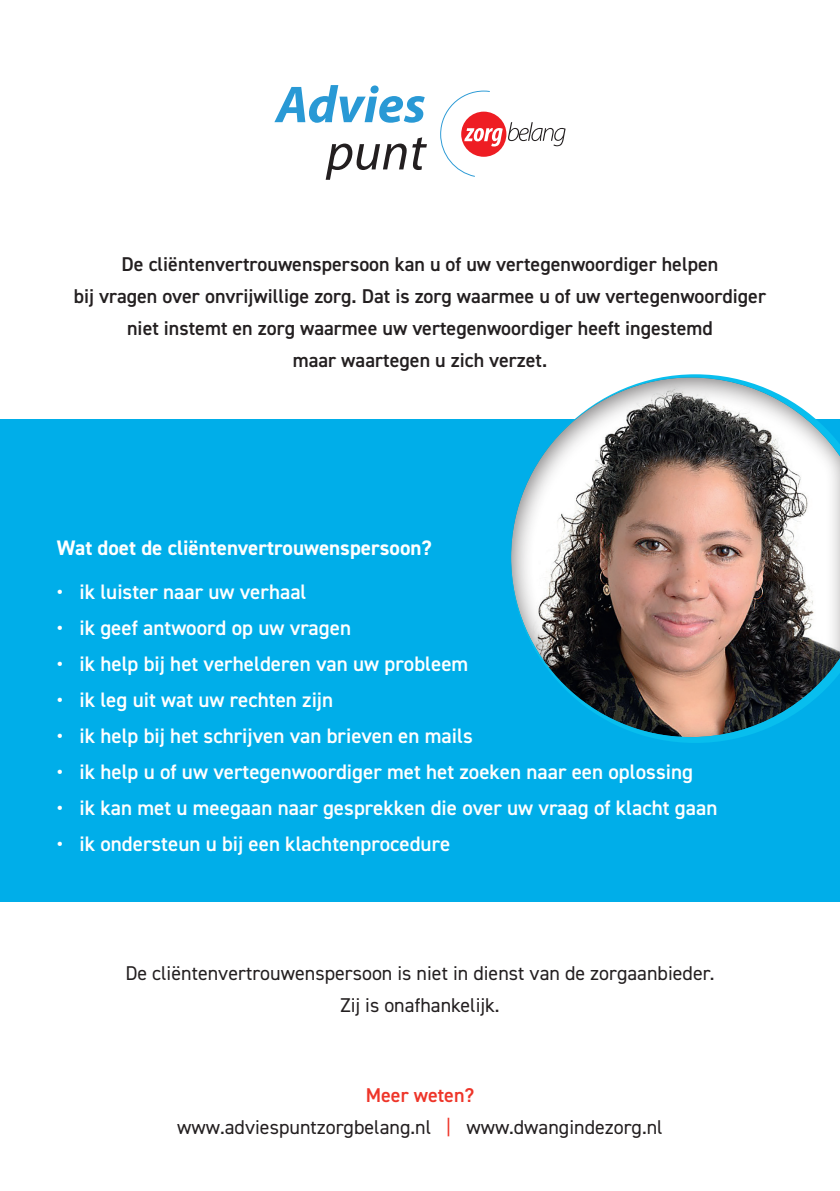
<style>
.page{position:relative;width:840px;height:1191px;background:#fff}
.page>*{position:absolute;margin:0;border:0;box-sizing:border-box;transform-origin:0 0}
.t1{font:600 21px "DIN2014";color:#fff}
.t2{font:700 21px "DIN2014";color:#fff}
.t3{font:600 20px/32px "DIN2014";color:#231f20;text-align:center}
.t4{font:20px/32px "DIN2014";color:#231f20;text-align:center}
.s1{font-weight:600;color:#ee3529}
.s2{color:#ee3529}
</style>
<div class="page">
<div style="left:0;top:420px;width:839px;height:481px;background:#00aee9"></div>
<div style="left:509px;top:376px;width:330px;height:362px;background:#231f20;opacity:.6"></div>
<svg style="left:274px;top:85px;width:150px;height:38px"></svg>
<svg style="left:325px;top:144px;width:81px;height:36px"></svg>
<svg style="left:412px;top:137px;width:14px;height:33px"></svg>
<svg style="left:440px;top:91px;width:125px;height:86px"></svg>
<p class="t3" style="left:74px;top:247px;width:693px">De cliëntenvertrouwenspersoon kan u of uw vertegenwoordiger helpen<br>bij vragen over onvrijwillige zorg. Dat is zorg waarmee u of uw vertegenwoordiger niet instemt en zorg waarmee uw vertegenwoordiger heeft ingestemd<br>maar waartegen u zich verzet.</p>
<p class="t2" style="left:57px;top:534px;width:376px">Wat doet de cliëntenvertrouwenspersoon?</p>
<p class="t1" style="left:57px;top:578px;width:251px">• ik luister naar uw verhaal</p>
<p class="t1" style="left:57px;top:614px;width:296px">• ik geef antwoord op uw vragen</p>
<p class="t1" style="left:57px;top:650px;width:413px">• ik help bij het verhelderen van uw probleem</p>
<p class="t1" style="left:57px;top:686px;width:278px">• ik leg uit wat uw rechten zijn</p>
<p class="t1" style="left:57px;top:722px;width:417px">• ik help bij het schrijven van brieven en mails</p>
<p class="t1" style="left:57px;top:758px;width:637px">• ik help u of uw vertegenwoordiger met het zoeken naar een oplossing</p>
<p class="t1" style="left:57px;top:794px;width:661px">• ik kan met u meegaan naar gesprekken die over uw vraag of klacht gaan</p>
<p class="t1" style="left:57px;top:830px;width:395px">• ik ondersteun u bij een klachtenprocedure</p>
<p class="t4" style="left:125px;top:956px;width:590px">De cliëntenvertrouwenspersoon is niet in dienst van de zorgaanbieder.<br>Zij is onafhankelijk.</p>
<p class="t4" style="left:177px;top:1078px;width:486px"><span class="s1">Meer weten?<br></span>www.adviespuntzorgbelang.nl <span class="s2">|</span> www.dwangindezorg.nl</p>
</div>
